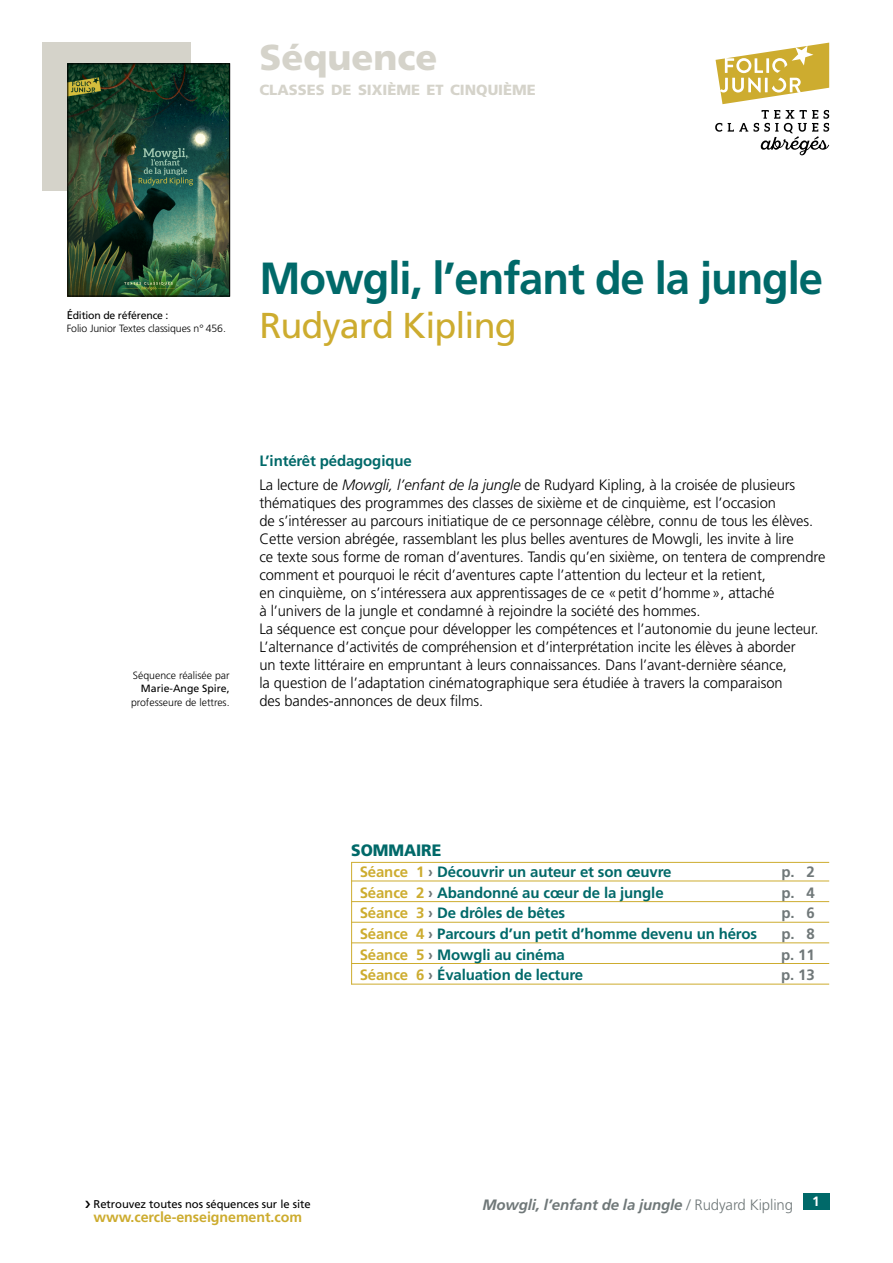
<style>
.page{position:relative;width:893px;height:1263px;background:#fff}
.page>*{position:absolute;margin:0;border:0;box-sizing:border-box;transform-origin:0 0}
.t1{font:700 45px "Frutiger LT Std";letter-spacing:-.025em;color:#006969}
.t2{font:36px "Frutiger LT Std";letter-spacing:-.025em;color:#cdac2f}
.t3{font:900 36px "Frutiger LT Std";color:#d5d3ca}
.Sommaire_A{font:900 16.5px "Frutiger LT Std";letter-spacing:-.005em;color:#006969;scale:.95 1}
._2023_Corpus{font:300 15px/18px "Frutiger LT Std";letter-spacing:-.005em;color:#000}
._2023_Texte_Dominante-objectifs{font:700 15px "Frutiger LT Std";letter-spacing:-.01em;color:#006969}
.t4{font:italic 700 15px "Frutiger LT Std";letter-spacing:-.01em;color:#707879}
.t5{font:700 15px "Frutiger LT Std";color:#707879}
.t6{font:900 14.7px "Frutiger LT Std";color:#d5d3ca}
.t7{font:700 14.25px "Frutiger LT Std";letter-spacing:-.005em;color:#cdac2f}
.t8{font:700 13.5px "Frutiger LT Std";color:#fff}
.t9{font:11.25px "Frutiger LT Std";letter-spacing:-.005em;color:#000}
.référence{font:300 10.5px/13.5px "Frutiger LT Std";letter-spacing:-.005em;color:#000;text-align:right}
.référence-2{font:10.5px "Frutiger LT Std";letter-spacing:-.02em;color:#000}
.s1{font-size:11.25px}
.s2{font-weight:400}
.s3{font-style:italic}
.s4{color:#cdac2f}
.s5{color:#707879}
.s6{font-weight:300;font-style:normal}
</style>
<div class="page">
<svg style="left:715px;top:114px;width:114px;height:41px"></svg>
<svg style="left:715px;top:42px;width:115px;height:72px"></svg>
<hr style="left:351px;top:862px;width:478px;height:1px;background:#cdac2f">
<hr style="left:351px;top:881px;width:478px;height:1px;background:#cdac2f">
<hr style="left:351px;top:901px;width:478px;height:1px;background:#cdac2f">
<hr style="left:351px;top:922px;width:478px;height:1px;background:#cdac2f">
<hr style="left:351px;top:942px;width:478px;height:1px;background:#cdac2f">
<hr style="left:351px;top:963px;width:478px;height:1px;background:#cdac2f">
<hr style="left:351px;top:984px;width:478px;height:1px;background:#cdac2f">
<hr style="left:351px;top:862px;width:1px;height:122px;background:#cdac2f">
<div style="left:43px;top:43px;width:148px;height:148px;background:#d5d3ca"></div>
<img style="left:70px;top:66px;width:158px;height:228px">
<div style="left:68px;top:64px;width:162px;height:232px;border:1px solid #000"></div>
<div style="left:803px;top:1193px;width:26px;height:17px;background:#006969"></div>
<p class="t3" style="left:259px;top:35px;width:180px">Séquence</p>
<p class="t6" style="left:259px;top:81px;width:278px">CLASSES DE SIXIÈME ET CINQUIÈME</p>
<p class="référence-2" style="left:67px;top:309px;width:103px"><span class="s1">É</span>dition de référence :</p>
<p class="référence" style="left:67px;top:322px;width:161px">Folio Junior Textes classiques n° 456.</p>
<p class="t1" style="left:259px;top:252px;width:565px">Mowgli, l’enfant de la jungle</p>
<p class="t2" style="left:259px;top:304px;width:259px">Rudyard Kipling</p>
<p class="référence" style="left:131px;top:668px;width:100px">Séquence réalisée par<br><span class="s2">Marie-Ange Spire, </span>professeure de lettres.</p>
<p class="_2023_Texte_Dominante-objectifs" style="left:259px;top:451px;width:154px">L’intérêt pédagogique</p>
<p class="_2023_Corpus" style="left:259px;top:476px;width:567px">La lecture de <span class="s3">Mowgli, l’enfant de la jungle</span> de Rudyard Kipling, à la croisée de plusieurs thématiques des programmes des classes de sixième et de cinquième, est l’occasion<br>de s’intéresser au parcours initiatique de ce personnage célèbre, connu de tous les élèves.<br>Cette version abrégée, rassemblant les plus belles aventures de Mowgli, les invite à lire<br>ce texte sous forme de roman d’aventures. Tandis qu’en sixième, on tentera de comprendre comment et pourquoi le récit d’aventures capte l’attention du lecteur et la retient,<br>en cinquième, on s’intéressera aux apprentissages de ce «petit d’homme», attaché<br>à l’univers de la jungle et condamné à rejoindre la société des hommes.</p>
<p class="_2023_Corpus" style="left:259px;top:620px;width:561px">La séquence est conçue pour développer les compétences et l’autonomie du jeune lecteur.<br>L’alternance d’activités de compréhension et d’interprétation incite les élèves à aborder<br>un texte littéraire en empruntant à leurs connaissances. Dans l’avant-dernière séance,<br>la question de l’adaptation cinématographique sera étudiée à travers la comparaison<br>des bandes-annonces de deux films.</p>
<p class="Sommaire_A" style="left:351px;top:841px;width:96px">SOMMAIRE</p>
<p class="_2023_Texte_Dominante-objectifs" style="left:360px;top:863px;width:313px"><span class="s4">Séance 1</span> <span class="s5">›</span> Découvrir un auteur et son œuvre</p>
<p class="t5" style="left:781px;top:863px;width:35px">p. 2</p>
<p class="_2023_Texte_Dominante-objectifs" style="left:360px;top:884px;width:305px"><span class="s4">Séance 2</span> <span class="s5">›</span> Abandonné au cœur de la jungle</p>
<p class="t5" style="left:781px;top:884px;width:35px">p. 4</p>
<p class="_2023_Texte_Dominante-objectifs" style="left:360px;top:904px;width:207px"><span class="s4">Séance 3</span> <span class="s5">›</span> De drôles de bêtes</p>
<p class="t5" style="left:781px;top:904px;width:35px">p. 6</p>
<p class="_2023_Texte_Dominante-objectifs" style="left:360px;top:925px;width:399px"><span class="s4">Séance 4</span> <span class="s5">›</span> Parcours d’un petit d’homme devenu un héros</p>
<p class="t5" style="left:781px;top:925px;width:35px">p. 8</p>
<p class="_2023_Texte_Dominante-objectifs" style="left:360px;top:945px;width:207px"><span class="s4">Séance 5</span> <span class="s5">›</span> Mowgli au cinéma</p>
<p class="t5" style="left:781px;top:945px;width:35px">p. 11</p>
<p class="_2023_Texte_Dominante-objectifs" style="left:360px;top:966px;width:225px"><span class="s4">Séance 6</span> <span class="s5">›</span> Évaluation de lecture</p>
<p class="t5" style="left:781px;top:966px;width:35px">p. 13</p>
<p class="t9" style="left:94px;top:1198px;width:219px">Retrouvez toutes nos séquences sur le site</p>
<p class="t7" style="left:94px;top:1208px;width:210px">www.cercle-enseignement.com</p>
<p class="t4" style="left:483px;top:1196px;width:312px">Mowgli, l’enfant de la jungle <span class="s6">/ Rudyard Kipling</span></p>
<p class="t8" style="left:812px;top:1194px;width:9px">1</p>
</div>
